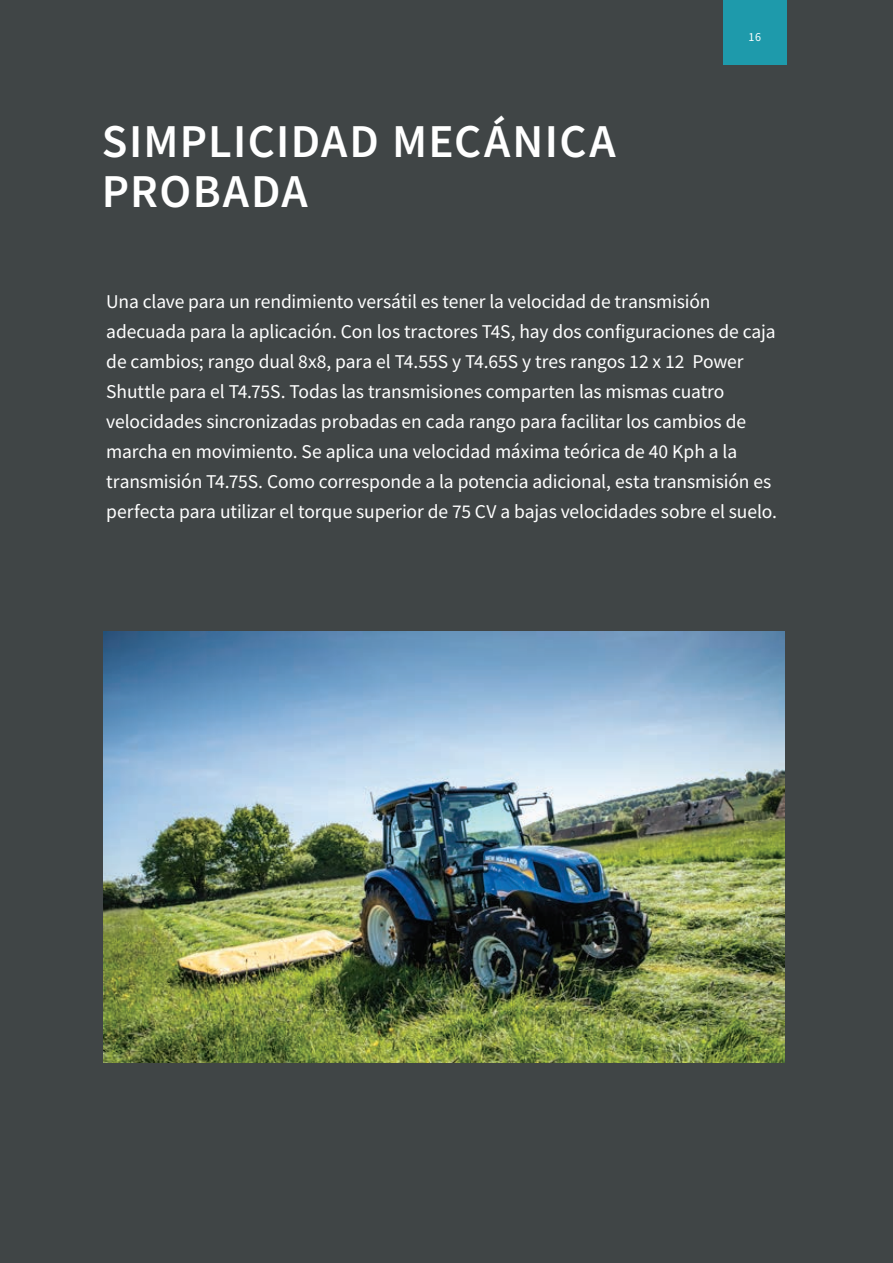
<style>
.page{position:relative;width:893px;height:1263px;background:#404546}
.page>*{position:absolute;margin:0;border:0;box-sizing:border-box;transform-origin:0 0}
.t1{font:600 47.1px/49.9px "Source Sans Pro";letter-spacing:.03em;color:#fff}
.t2{font:19.5px/30px "Source Sans Pro";letter-spacing:-.005em;color:#fff}
.t3{font:12px "Source Sans Pro";color:#fff}
</style>
<div class="page">
<div style="left:723px;top:0;width:64px;height:65px;background:#1e9aab"></div>
<img style="left:104px;top:631px;width:680px;height:431px">
<h1 class="t1" style="left:102px;top:115px;width:515px">SIMPLICIDAD MECÁNICA<br>PROBADA</h1>
<p class="t3" style="left:749px;top:29px;width:14px">16</p>
<p class="t2" style="left:106px;top:286px;width:672px">Una clave para un rendimiento versátil es tener la velocidad de transmisión adecuada para la aplicación. Con los tractores T4S, hay dos configuraciones de caja de cambios; rango dual 8x8, para el T4.55S y T4.65S y tres rangos 12 x 12 Power Shuttle para el T4.75S. Todas las transmisiones comparten las mismas cuatro velocidades sincronizadas probadas en cada rango para facilitar los cambios de marcha en movimiento. Se aplica una velocidad máxima teórica de 40 Kph a la transmisión T4.75S. Como corresponde a la potencia adicional, esta transmisión es perfecta para utilizar el torque superior de 75 CV a bajas velocidades sobre el suelo.</p>
</div>
